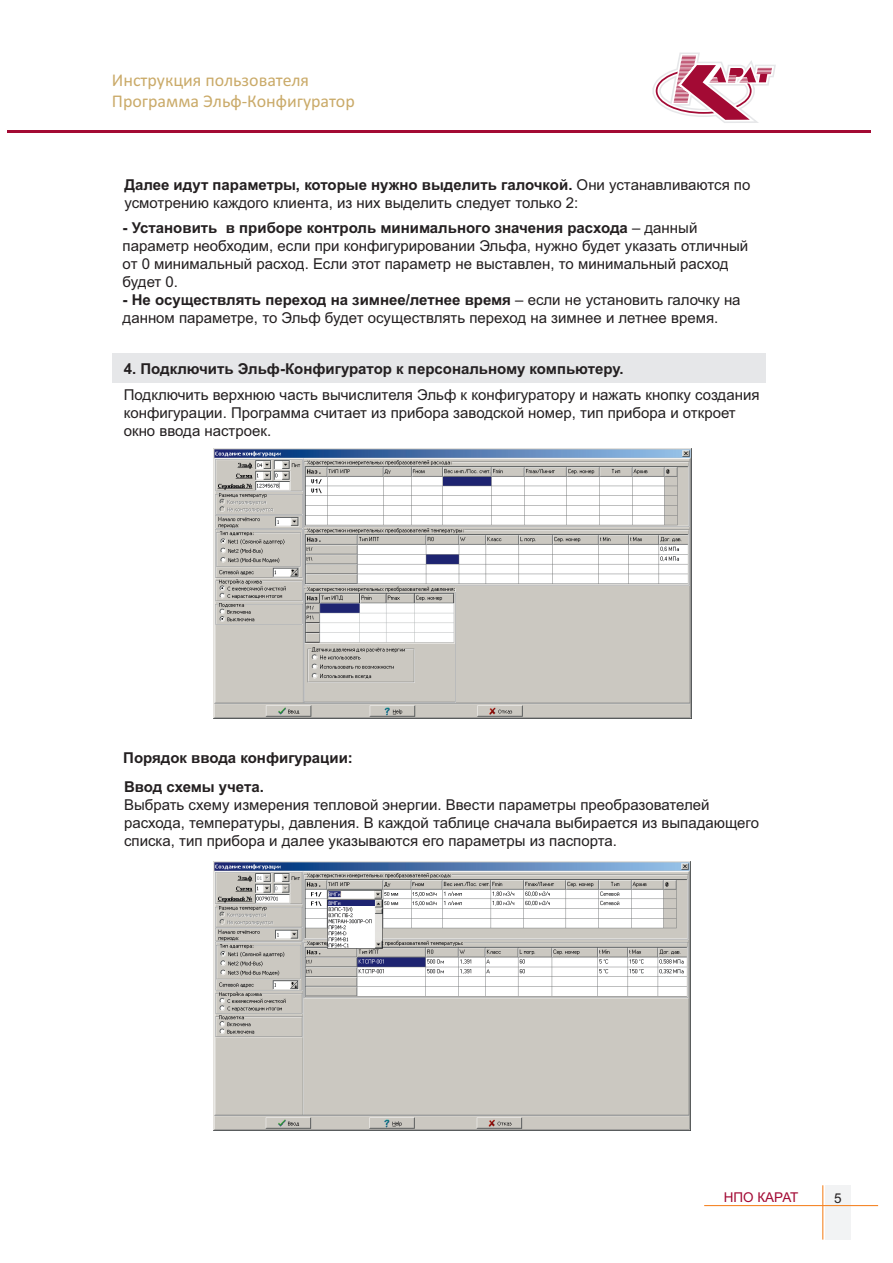
<style>
.page{position:relative;width:893px;height:1263px;background:#fff}
.page>*{position:absolute;margin:0;border:0;box-sizing:border-box;transform-origin:0 0}
.t1{font:18px/20.7px "Calibri";color:#caaa69}
.t2{font:15px/18px "Arial";color:#231f20}
.t3{font:700 15px "Arial";color:#231f20}
.t4{font:13.5px "Arial";color:#a30a34}
.t5{font:13.5px "Arial";color:#231f20}
.s1{font-weight:700}
</style>
<div class="page">
<div style="left:112px;top:353px;width:653px;height:30px;background:#e6e7e9"></div>
<hr style="left:7px;top:130px;width:864px;height:2px;background:#a30a34">
<svg style="left:652px;top:53px;width:124px;height:70px"></svg>
<img style="left:214px;top:449px;width:478px;height:269px">
<div style="left:825px;top:1185px;width:25px;height:54px;background:#f2f3f4"></div>
<hr style="left:704px;top:1205px;width:174px;height:1px;background:#f58220">
<hr style="left:822px;top:1185px;width:1px;height:54px;background:#f58220">
<img style="left:213px;top:862px;width:478px;height:269px">
<p class="t1" style="left:112px;top:72px;width:245px">Инструкция пользователя<br>Программа Эльф-Конфигуратор</p>
<p class="t2" style="left:124px;top:177px;width:628px"><span class="s1">Далее идут параметры, которые нужно выделить галочкой.</span> Они устанавливаются по усмотрению каждого клиента, из них выделить следует только 2:</p>
<p class="t2" style="left:123px;top:221px;width:627px"><span class="s1">- Установить в приборе контроль минимального значения расхода</span> – данный параметр необходим, если при конфигурировании Эльфа, нужно будет указать отличный от 0 минимальный расход. Если этот параметр не выставлен, то минимальный расход будет 0.</p>
<p class="t2" style="left:123px;top:293px;width:619px"><span class="s1">- Не осуществлять переход на зимнее/летнее время</span> – если не установить галочку на данном параметре, то Эльф будет осуществлять переход на зимнее и летнее время.</p>
<p class="t3" style="left:124px;top:363px;width:501px">4. Подключить Эльф-Конфигуратор к персональному компьютеру.</p>
<p class="t2" style="left:124px;top:387px;width:637px">Подключить верхнюю часть вычислителя Эльф к конфигуратору и нажать кнопку создания конфигурации. Программа считает из прибора заводской номер, тип прибора и откроет окно ввода настроек.</p>
<p class="t3" style="left:123px;top:752px;width:231px">Порядок ввода конфигурации:</p>
<p class="t3" style="left:124px;top:781px;width:141px">Ввод схемы учета.</p>
<p class="t2" style="left:124px;top:797px;width:636px">Выбрать схему измерения тепловой энергии. Ввести параметры преобразователей расхода, температуры, давления. В каждой таблице сначала выбирается из выпадающего списка, тип прибора и далее указываются его параметры из паспорта.</p>
<p class="t4" style="left:724px;top:1192px;width:76px">НПО КАРАТ</p>
<p class="t5" style="left:834px;top:1193px;width:9px">5</p>
</div>
